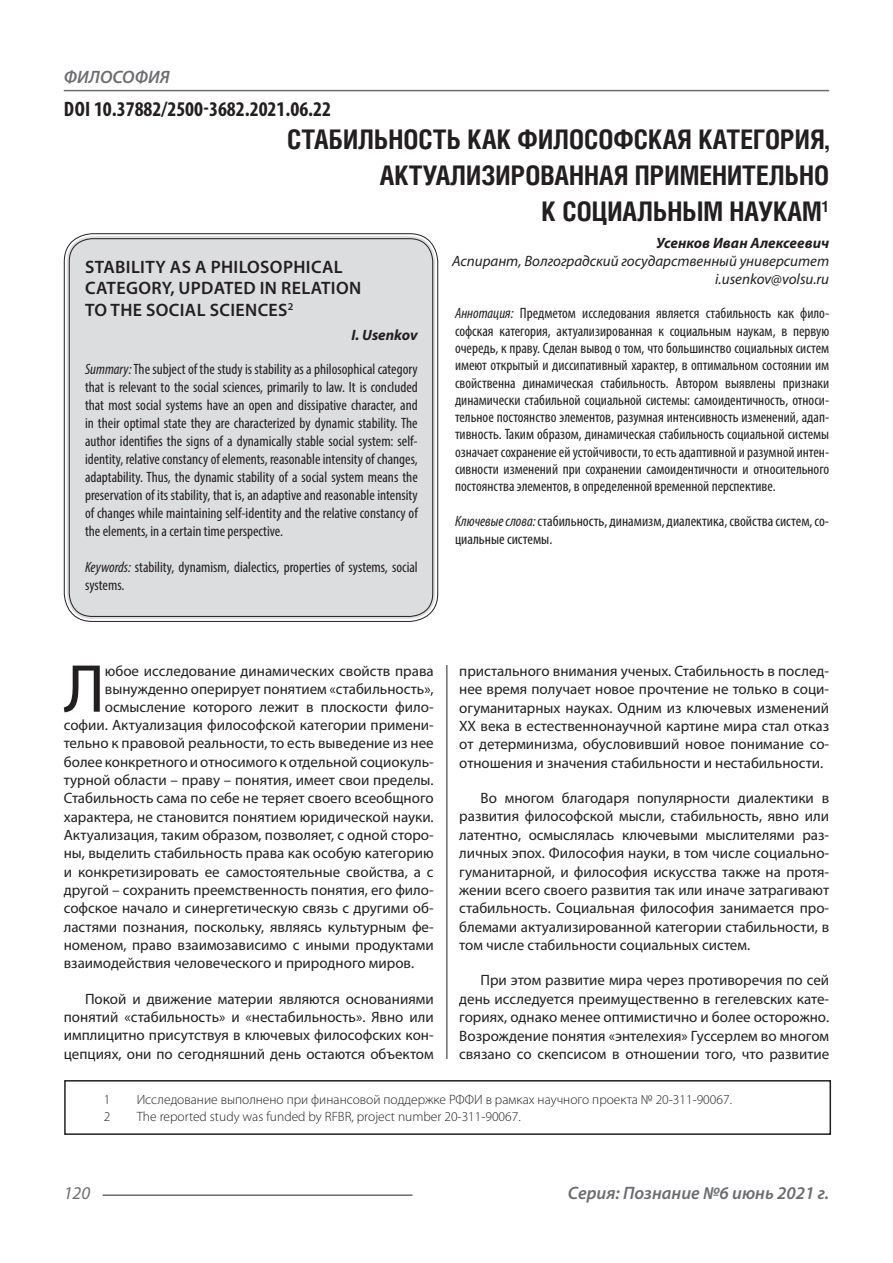
<style>
.page{position:relative;width:893px;height:1263px;background:#fff}
.page>*{position:absolute;margin:0;border:0;box-sizing:border-box;transform-origin:0 0}
.Статья_текст_первый{font:68.4px "Myriad Pro";color:#231f20}
.Статья_название{font:700 27px/36px "Helios Cond C";color:#231f20;text-align:right}
.ДОИ{font:700 condensed 21px "Myriad Pro";color:#231f20}
.Статья_название_англ{font:600 18px/21.6px "Myriad Pro";letter-spacing:.02em;color:#231f20}
.t1{font:italic 600 18px "Myriad Pro";color:#6c6d70}
.t2{font:italic 18px "Myriad Pro";color:#6c6d70}
.Статья_текст{font:15px/18.5px "Myriad Pro";color:#231f20;text-align:justify}
.Статья_текст_первый-2{font:15px "Myriad Pro";color:#231f20}
.Статья_аннотация_тек{font:condensed 15px/17.2px "Myriad Pro";color:#231f20;text-align:justify}
.Статья_аннотация_анг{font:condensed 15px/18px "Myriad Pro";color:#231f20;text-align:justify}
.Статья_автор_инфо{font:italic 15px "Myriad Pro";color:#231f20}
.Статья_автор_фио_рус{font:italic 700 15px "Myriad Pro";color:#231f20}
.Статья_автор_англ{font:italic 700 15px "Myriad Pro";color:#231f20}
.Сноска{font:300 13.5px "Myriad Pro";color:#231f20}
.s1{font-style:italic}
</style>
<div class="page">
<hr style="left:446px;top:128px;width:1px;height:1007px;background:#231f20">
<hr style="left:103px;top:1194px;width:309px;height:2px;background:#6c6d70">
<hr style="left:64px;top:90px;width:765px;height:1px;background:#6c6d70">
<div style="left:442px;top:1059px;width:11px;height:94px;background:#fff"></div>
<div style="left:442px;top:124px;width:11px;height:540px;background:#fff"></div>
<div style="left:67px;top:236px;width:368px;height:383px;background:#dcdddf;border-radius:26px"></div>
<div style="left:64px;top:1080px;width:767px;height:55px;border:2px solid #231f20"></div>
<p class="t1" style="left:64px;top:66px;width:107px">ФИЛОСОФИЯ</p>
<p class="ДОИ" style="left:64px;top:96px;width:269px">DOI 10.37882/2500-3682.2021.06.22</p>
<p class="Статья_название" style="left:287px;top:121px;width:544px">СТАБИЛЬНОСТЬ КАК ФИЛОСОФСКАЯ КАТЕГОРИЯ,<br>АКТУАЛИЗИРОВАННАЯ ПРИМЕНИТЕЛЬНО</p>
<p class="Статья_название" style="left:542px;top:193px;width:289px">К СОЦИАЛЬНЫМ НАУКАМ<sup>1</sup></p>
<p class="Статья_автор_фио_рус" style="left:656px;top:233px;width:175px">Усенков Иван Алексеевич</p>
<p class="Статья_автор_инфо" style="left:452px;top:252px;width:379px">Аспирант, Волгоградский государственный университет</p>
<p class="Статья_автор_инфо" style="left:715px;top:270px;width:116px">i.usenkov@volsu.ru</p>
<p class="Статья_аннотация_тек" style="left:455px;top:305px;width:376px"><span class="s1">Аннотация:</span> Предметом исследования является стабильность как фило&shy;софская категория, актуализированная к социальным наукам, в первую очередь, к праву. Сделан вывод о том, что большинство социальных систем имеют открытый и диссипативный характер, в оптимальном состоянии им свойственна динамическая стабильность. Автором выявлены признаки динамически стабильной социальной системы: самоидентичность, относи&shy;тельное постоянство элементов, разумная интенсивность изменений, адап&shy;тивность. Таким образом, динамическая стабильность социальной системы означает сохранение ей устойчивости, то есть адаптивной и разумной интен&shy;сивности изменений при сохранении самоидентичности и относительного постоянства элементов, в определенной временной перспективе.</p>
<p class="Статья_аннотация_тек" style="left:455px;top:512px;width:376px;line-height:18px"><span class="s1">Ключевые слова:</span>стабильность, динамизм, диалектика, свойства систем, со&shy;циальные системы.</p>
<p class="Статья_название_англ" style="left:85px;top:255px;width:278px">STABILITY AS A PHILOSOPHICAL<br>CATEGORY, UPDATED IN RELATION</p>
<p class="Статья_название_англ" style="left:85px;top:299px;width:210px">TO THE SOCIAL SCIENCES<sup>2</sup></p>
<p class="Статья_автор_англ" style="left:351px;top:325px;width:68px">I. Usenkov</p>
<p class="Статья_аннотация_анг" style="left:85px;top:360px;width:334px"><span class="s1">Summary:</span>The subject of the study is stability as a philosophical category that is relevant to the social sciences, primarily to law. It is concluded that most social systems have an open and dissipative character, and in their optimal state they are characterized by dynamic stability. The author identifies the signs of a dynamically stable social system: self&shy;identity, relative constancy of elements, reasonable intensity of changes, adaptability. Thus, the dynamic stability of a social system means the preservation of its stability, that is, an adaptive and reasonable intensity of changes while maintaining self-identity and the relative constancy of the elements, in a certain time perspective.</p>
<p class="Статья_аннотация_анг" style="left:85px;top:558px;width:334px"><span class="s1">Keywords:</span> stability, dynamism, dialectics, properties of systems, social systems.</p>
<p class="Статья_текст_первый" style="left:64px;top:647px;width:42px">Л</p>
<p class="Статья_текст_первый-2" style="left:105px;top:661px;width:330px">юбое исследование динамических свойств права</p>
<p class="Статья_текст_первый-2" style="left:105px;top:679px;width:330px">вынужденно оперирует понятием «стабильность»,</p>
<p class="Статья_текст_первый-2" style="left:105px;top:697px;width:330px">осмысление которого лежит в плоскости фило-</p>
<p class="Статья_текст_первый-2" style="left:64px;top:716px;width:371px">софии. Актуализация философской категории примени-</p>
<p class="Статья_текст_первый-2" style="left:64px;top:734px;width:371px">тельно к правовой реальности, то есть выведение из нее</p>
<p class="Статья_текст_первый-2" style="left:64px;top:752px;width:371px">более конкретного и относимого к отдельной социокуль-</p>
<p class="Статья_текст_первый-2" style="left:64px;top:771px;width:371px">турной области – праву – понятия, имеет свои пределы.</p>
<p class="Статья_текст_первый-2" style="left:64px;top:789px;width:371px">Стабильность сама по себе не теряет своего всеобщного</p>
<p class="Статья_текст_первый-2" style="left:64px;top:807px;width:371px">характера, не становится понятием юридической науки.</p>
<p class="Статья_текст_первый-2" style="left:64px;top:826px;width:371px">Актуализация, таким образом, позволяет, с одной сторо-</p>
<p class="Статья_текст_первый-2" style="left:64px;top:844px;width:371px">ны, выделить стабильность права как особую категорию</p>
<p class="Статья_текст_первый-2" style="left:64px;top:862px;width:371px">и конкретизировать ее самостоятельные свойства, а с</p>
<p class="Статья_текст_первый-2" style="left:64px;top:881px;width:371px">другой – сохранить преемственность понятия, его фило-</p>
<p class="Статья_текст_первый-2" style="left:64px;top:899px;width:371px">софское начало и синергетическую связь с другими об-</p>
<p class="Статья_текст_первый-2" style="left:64px;top:917px;width:371px">ластями познания, поскольку, являясь культурным фе-</p>
<p class="Статья_текст_первый-2" style="left:64px;top:936px;width:371px">номеном, право взаимозависимо с иными продуктами</p>
<p class="Статья_текст_первый-2" style="left:64px;top:954px;width:352px">взаимодействия человеческого и природного миров.</p>
<p class="Статья_текст" style="left:64px;top:989px;width:371px;text-indent:21px">Покой и движение материи являются основаниями понятий «стабильность» и «нестабильность». Явно или имплицитно присутствуя в ключевых философских кон&shy;цепциях, они по сегодняшний день остаются объектом</p>
<p class="Статья_текст" style="left:459px;top:661px;width:371px">пристального внимания ученых. Стабильность в послед&shy;нее время получает новое прочтение не только в соци&shy;огуманитарных науках. Одним из ключевых изменений XX века в естественнонаучной картине мира стал отказ от детерминизма, обусловивший новое понимание со&shy;отношения и значения стабильности и нестабильности.</p>
<p class="Статья_текст" style="left:459px;top:788px;width:371px;text-indent:21px">Во многом благодаря популярности диалектики в развития философской мысли, стабильность, явно или латентно, осмыслялась ключевыми мыслителями раз&shy;личных эпох. Философия науки, в том числе социально&shy;гуманитарной, и философия искусства также на протя&shy;жении всего своего развития так или иначе затрагивают стабильность. Социальная философия занимается про&shy;блемами актуализированной категории стабильности, в том числе стабильности социальных систем.</p>
<p class="Статья_текст" style="left:459px;top:971px;width:371px;text-indent:21px">При этом развитие мира через противоречия по сей день исследуется преимущественно в гегелевских кате&shy;гориях, однако менее оптимистично и более осторожно.<br>Возрождение понятия «энтелехия» Гуссерлем во многом связано со скепсисом в отношении того, что развитие</p>
<p class="Сноска" style="left:104px;top:1092px;width:8px">1</p>
<p class="Сноска" style="left:137px;top:1092px;width:597px">Исследование выполнено при финансовой поддержке РФФИ в рамках научного проекта № 20-311-90067.</p>
<p class="Сноска" style="left:104px;top:1108px;width:8px">2</p>
<p class="Сноска" style="left:137px;top:1108px;width:386px">The reported study was funded by RFBR, project number 20-311-90067.</p>
<p class="t2" style="left:64px;top:1182px;width:28px">120</p>
<p class="t1" style="left:568px;top:1182px;width:263px">Серия: Познание №6 июнь 2021 г.</p>
</div>
